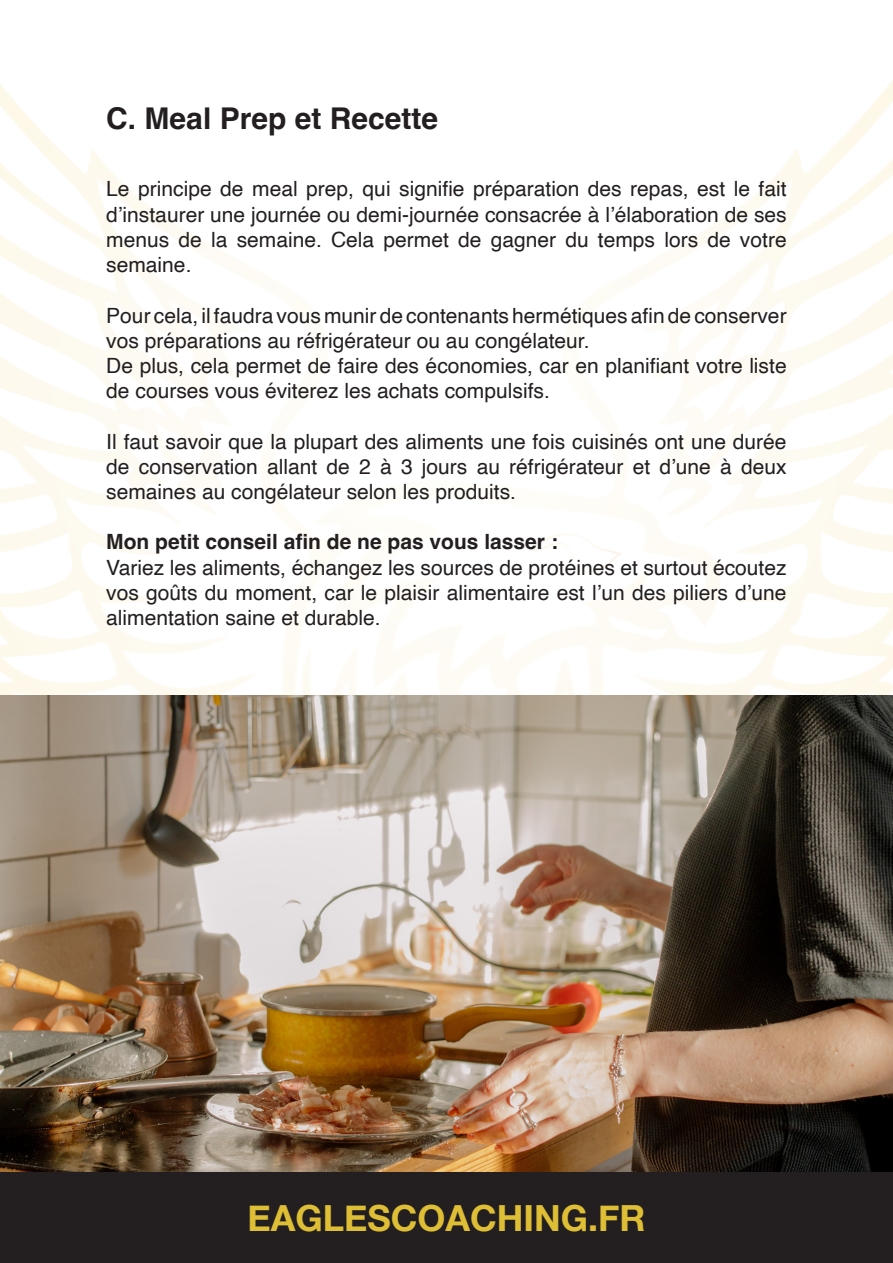
<style>
.page{position:relative;width:893px;height:1263px;background:#fff}
.page>*{position:absolute;margin:0;border:0;box-sizing:border-box;transform-origin:0 0}
.t1{font:700 36px "Helvetica Neue";color:#debe35}
.t2{font:700 30px "Helvetica";color:#231f20}
.t3{font:21px/25.2px "Helvetica";color:#231f20;text-align:justify}
.t4{font:700 21px "Helvetica";color:#231f20}
</style>
<div class="page">
<svg style="left:0;top:80px;width:893px;height:615px"></svg>
<svg style="left:528px;top:526px;width:96px;height:50px"></svg>
<div style="left:0;top:1171px;width:893px;height:92px;background:#231f20"></div>
<img style="left:0;top:695px;width:893px;height:476px">
<p class="t2" style="left:106px;top:100px;width:333px">C. Meal Prep et Recette</p>
<p class="t3" style="left:106px;top:177px;width:682px">Le principe de meal prep, qui signifie préparation des repas, est le fait d’instaurer une journée ou demi-journée consacrée à l’élaboration de ses menus de la semaine. Cela permet de gagner du temps lors de votre semaine.</p>
<p class="t3" style="left:106px;top:303px;width:682px">Pour cela, il faudra vous munir de contenants hermétiques afin de conserver vos préparations au réfrigérateur ou au congélateur.</p>
<p class="t3" style="left:106px;top:354px;width:682px">De plus, cela permet de faire des économies, car en planifiant votre liste de courses vous éviterez les achats compulsifs.</p>
<p class="t3" style="left:106px;top:429px;width:682px">Il faut savoir que la plupart des aliments une fois cuisinés ont une durée de conservation allant de 2 à 3 jours au réfrigérateur et d’une à deux semaines au congélateur selon les produits.</p>
<p class="t4" style="left:106px;top:529px;width:453px">Mon petit conseil afin de ne pas vous lasser :</p>
<p class="t3" style="left:106px;top:555px;width:682px">Variez les aliments, échangez les sources de protéines et surtout écoutez vos goûts du moment, car le plaisir alimentaire est l’un des piliers d’une alimentation saine et durable.</p>
<h1 class="t1" style="left:247px;top:1190px;width:400px">EAGLESCOACHING.FR</h1>
</div>
